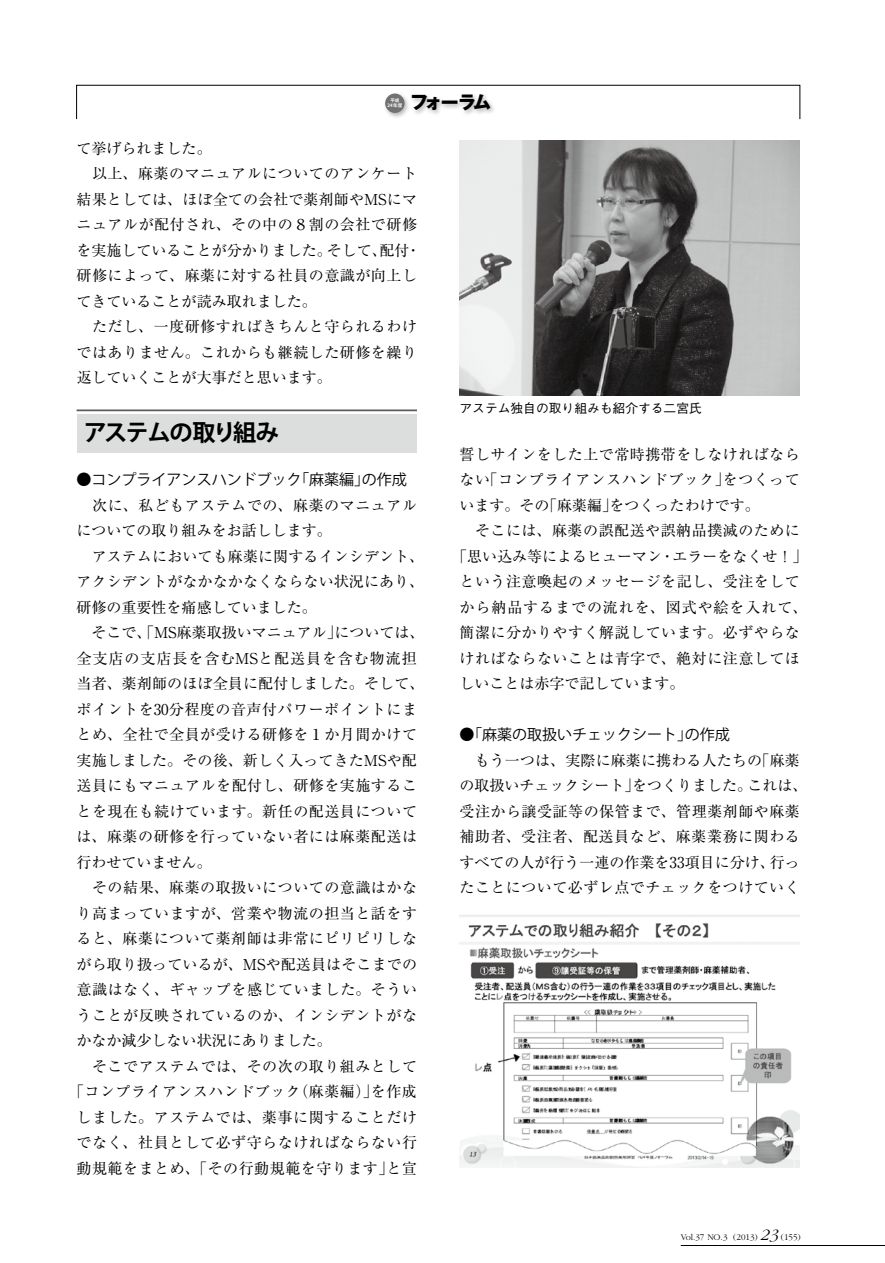
<style>
.page{position:relative;width:885px;height:1263px;background:#fff}
.page>*{position:absolute;margin:0;border:0;box-sizing:border-box;transform-origin:0 0}
.t1{font:700 23.25px "Koz Go Pro";letter-spacing:-.07em;color:#000}
.t2{font:800 18px "Gothic MB101 Pro";letter-spacing:-.13em;color:#000}
.t3{font:15px/25.5px "Ryumin Pro";letter-spacing:.035em;color:#000}
.t4{font:15px/25.5px "Ryumin Pro";letter-spacing:.01em;color:#000}
.t5{font:15px "Ryumin Pro";color:#000}
.t6{font:15px "Koz Go Pro";color:#000}
.t7{font:15px "Ryumin Pro";letter-spacing:.065em;color:#000}
.t8{font:15px "Ryumin Pro";letter-spacing:.06em;color:#000}
.t9{font:500 12.75px "Gothic BBB Pro";color:#000}
.t10{font:300 9px "Garamond";color:#000}
.t11{font:700 4.5px/4.9px "Koz Go Pro";color:#fff;text-align:center}
.s1{font-style:italic;font-size:16.5px}
</style>
<div class="page">
<hr style="left:680px;top:1245px;width:204px;height:1px;background:#000">
<img style="left:459px;top:140px;width:340px;height:255px">
<div style="left:382px;top:91px;width:114px;height:28px;background:#000;opacity:.3"></div>
<div style="left:385px;top:94px;width:19px;height:19px;background:#727172;border-radius:50%"></div>
<img style="left:459px;top:915px;width:340px;height:252px">
<div style="left:77px;top:414px;width:339px;height:38px;background:#dcdddd"></div>
<hr style="left:77px;top:409px;width:340px;height:2px;background:#595757">
<p class="t11" style="left:387px;top:99px;width:16px">平成<br>24 年度</p>
<p class="t2" style="left:410px;top:87px;width:82px">フォーラム</p>
<p class="t3" style="left:77px;top:134px;width:345px">て挙げられました。<br>　以上、麻薬のマニュアルについてのアンケート結果としては、ほぼ全ての会社で薬剤師やMSにマニュアルが配付され、その中の８割の会社で研修を実施していることが分かりました。そして、配付・研修によって、麻薬に対する社員の意識が向上してきていることが読み取れました。<br>　ただし、一度研修すればきちんと守られるわけではありません。これからも継続した研修を繰り返していくことが大事だと思います。</p>
<h1 class="t1" style="left:84px;top:418px;width:197px">アステムの取り組み</h1>
<p class="t6" style="left:77px;top:470px;width:331px">●コンプライアンスハンドブック「麻薬編」の作成</p>
<p class="t3" style="left:77px;top:491px;width:342px">　次に、私どもアステムでの、麻薬のマニュアル</p>
<p class="t5" style="left:77px;top:519px;width:257px">についての取り組みをお話しします。</p>
<p class="t4" style="left:77px;top:542px;width:349px">　アステムにおいても麻薬に関するインシデント、</p>
<p class="t4" style="left:77px;top:568px;width:349px">アクシデントがなかなかなくならない状況にあり、</p>
<p class="t5" style="left:77px;top:595px;width:242px">研修の重要性を痛感していました。</p>
<p class="t5" style="left:77px;top:621px;width:349px">　そこで、「MS麻薬取扱いマニュアル」については、</p>
<p class="t7" style="left:77px;top:646px;width:342px">全支店の支店長を含むMSと配送員を含む物流担</p>
<p class="t4" style="left:77px;top:670px;width:349px">当者、薬剤師のほぼ全員に配付しました。そして、</p>
<p class="t3" style="left:77px;top:695px;width:342px">ポイントを30分程度の音声付パワーポイントにま</p>
<p class="t3" style="left:77px;top:721px;width:342px">とめ、全社で全員が受ける研修を１か月間かけて</p>
<p class="t4" style="left:77px;top:746px;width:342px">実施しました。その後、新しく入ってきたMSや配</p>
<p class="t3" style="left:77px;top:772px;width:342px">送員にもマニュアルを配付し、研修を実施するこ</p>
<p class="t3" style="left:77px;top:797px;width:342px">とを現在も続けています。新任の配送員について</p>
<p class="t3" style="left:77px;top:823px;width:342px">は、麻薬の研修を行っていない者には麻薬配送は</p>
<p class="t5" style="left:77px;top:850px;width:137px">行わせていません。</p>
<p class="t3" style="left:77px;top:874px;width:342px">　その結果、麻薬の取扱いについての意識はかな</p>
<p class="t3" style="left:77px;top:899px;width:342px">り高まっていますが、営業や物流の担当と話をす</p>
<p class="t3" style="left:77px;top:925px;width:342px">ると、麻薬について薬剤師は非常にピリピリしな</p>
<p class="t4" style="left:77px;top:950px;width:342px">がら取り扱っているが、MSや配送員はそこまでの</p>
<p class="t3" style="left:77px;top:976px;width:342px">意識はなく、ギャップを感じていました。そうい</p>
<p class="t3" style="left:77px;top:1001px;width:342px">うことが反映されているのか、インシデントがな</p>
<p class="t5" style="left:77px;top:1029px;width:257px">かなか減少しない状況にありました。</p>
<p class="t3" style="left:77px;top:1052px;width:342px">　そこでアステムでは、その次の取り組みとして</p>
<p class="t3" style="left:69px;top:1078px;width:349px">「コンプライアンスハンドブック（麻薬編）」を作成</p>
<p class="t3" style="left:77px;top:1103px;width:342px">しました。アステムでは、薬事に関することだけ</p>
<p class="t3" style="left:77px;top:1129px;width:342px">でなく、社員として必ず守らなければならない行</p>
<p class="t3" style="left:77px;top:1154px;width:342px">動規範をまとめ、「その行動規範を守ります」と宣</p>
<p class="t9" style="left:459px;top:398px;width:244px">アステム独自の取り組みも紹介する二宮氏</p>
<p class="t3" style="left:459px;top:440px;width:342px">誓しサインをした上で常時携帯をしなければなら</p>
<p class="t3" style="left:459px;top:466px;width:342px">ない「コンプライアンスハンドブック」をつくって</p>
<p class="t5" style="left:459px;top:493px;width:301px">います。その「麻薬編」をつくったわけです。</p>
<p class="t3" style="left:459px;top:517px;width:342px">　そこには、麻薬の誤配送や誤納品撲滅のために</p>
<p class="t5" style="left:452px;top:544px;width:357px">「思い込み等によるヒューマン・エラーをなくせ！」</p>
<p class="t3" style="left:459px;top:568px;width:342px">という注意喚起のメッセージを記し、受注をして</p>
<p class="t8" style="left:459px;top:595px;width:349px">から納品するまでの流れを、図式や絵を入れて、</p>
<p class="t3" style="left:459px;top:619px;width:342px">簡潔に分かりやすく解説しています。必ずやらな</p>
<p class="t3" style="left:459px;top:644px;width:342px">ければならないことは青字で、絶対に注意してほ</p>
<p class="t5" style="left:459px;top:672px;width:226px">しいことは赤字で記しています。</p>
<p class="t6" style="left:459px;top:725px;width:271px">●「麻薬の取扱いチェックシート」の作成</p>
<p class="t4" style="left:459px;top:746px;width:349px">　もう一つは、実際に麻薬に携わる人たちの「麻薬の取扱いチェックシート」をつくりました。これは、受注から譲受証等の保管まで、管理薬剤師や麻薬補助者、受注者、配送員など、麻薬業務に関わるすべての人が行う一連の作業を33項目に分け、行ったことについて必ずレ点でチェックをつけていく</p>
<p class="t10" style="left:680px;top:1232px;width:121px">Vol.37 NO.3 (2013) <span class="s1">23</span> (155)</p>
</div>
